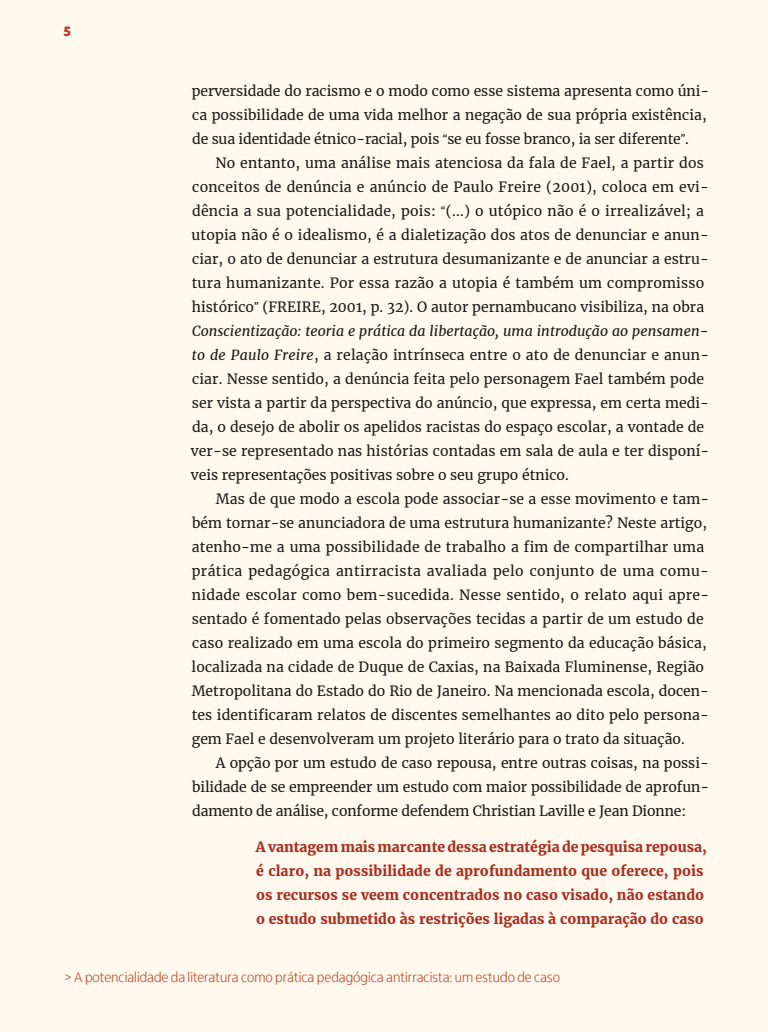
<style>
.page{position:relative;width:768px;height:1032px;background:#fff9ed}
.page>*{position:absolute;margin:0;border:0;box-sizing:border-box;transform-origin:0 0}
.t1{font:14px/24px "Merriweather";letter-spacing:.005em;color:#1a1a1a}
.t2{font:900 14px/24px "Merriweather";color:#a83021}
.t3{font:300 14px "Itau Display";color:#b84226}
.t4{font:900 14px "Itau Display";color:#b84226}
.s1{font-family:"Faustina"}
.s2{font-style:italic}
</style>
<div class="page">
<p class="t4" style="left:64px;top:23px;width:9px">5</p>
<p class="t1" style="left:192px;top:79px;width:519px">perversidade do racismo e o modo como esse sistema apresenta como úni&shy;ca possibilidade de uma vida melhor a negação de sua própria existência, de sua identidade étnico-racial, pois <span class="s1">“</span>se eu fosse branco, ia ser diferente<span class="s1">”</span>.</p>
<p class="t1" style="left:191px;top:151px;width:520px;text-indent:25px">No entanto, uma análise mais atenciosa da fala de Fael, a partir dos conceitos de denúncia e anúncio de Paulo Freire (2001), coloca em evi&shy;dência a sua potencialidade, pois: <span class="s1">“</span>(...) o utópico não é o irrealizável; a utopia não é o idealismo, é a dialetização dos atos de denunciar e anun&shy;ciar, o ato de denunciar a estrutura desumanizante e de anunciar a estru&shy;tura humanizante. Por essa razão a utopia é também um compromisso histórico<span class="s1">”</span> (FREIRE, 2001, p. 32). O autor pernambucano visibiliza, na obra <span class="s2">Conscientização: teoria e prática da libertação, uma introdução ao pensamen&shy;to de Paulo Freire</span>, a relação intrínseca entre o ato de denunciar e anun&shy;ciar. Nesse sentido, a denúncia feita pelo personagem Fael também pode ser vista a partir da perspectiva do anúncio, que expressa, em certa medi&shy;da, o desejo de abolir os apelidos racistas do espaço escolar, a vontade de ver-se representado nas histórias contadas em sala de aula e ter disponí&shy;veis representações positivas sobre o seu grupo étnico.</p>
<p class="t1" style="left:192px;top:486px;width:519px;text-indent:24px">Mas de que modo a escola pode associar-se a esse movimento e tam&shy;bém tornar-se anunciadora de uma estrutura humanizante? Neste artigo, atenho-me a uma possibilidade de trabalho a fim de compartilhar uma prática pedagógica antirracista avaliada pelo conjunto de uma comu&shy;nidade escolar como bem-sucedida. Nesse sentido, o relato aqui apre&shy;sentado é fomentado pelas observações tecidas a partir de um estudo de caso realizado em uma escola do primeiro segmento da educação básica, localizada na cidade de Duque de Caxias, na Baixada Fluminense, Região Metropolitana do Estado do Rio de Janeiro. Na mencionada escola, docen&shy;tes identificaram relatos de discentes semelhantes ao dito pelo persona&shy;gem Fael e desenvolveram um projeto literário para o trato da situação.</p>
<p class="t1" style="left:192px;top:750px;width:519px;text-align:justify;text-indent:24px">A opção por um estudo de caso repousa, entre outras coisas, na possi&shy;bilidade de se empreender um estudo com maior possibilidade de aprofun&shy;damento de análise, conforme defendem Christian Laville e Jean Dionne:</p>
<p class="t2" style="left:256px;top:834px;width:452px">A vantagem mais marcante dessa estratégia de pesquisa repousa, é claro, na possibilidade de aprofundamento que oferece, pois os recursos se veem concentrados no caso visado, não estando o estudo submetido às restrições ligadas à comparação do caso</p>
<p class="t3" style="left:64px;top:970px;width:498px">&gt; A potencialidade da literatura como prática pedagógica antirracista: um estudo de caso</p>
<p class="t3" style="left:74px;top:971px;width:570px">O quilombismo na literatura fricana e afro-brasileira: uma perspectiva identitária na educação escolar</p>
</div>
